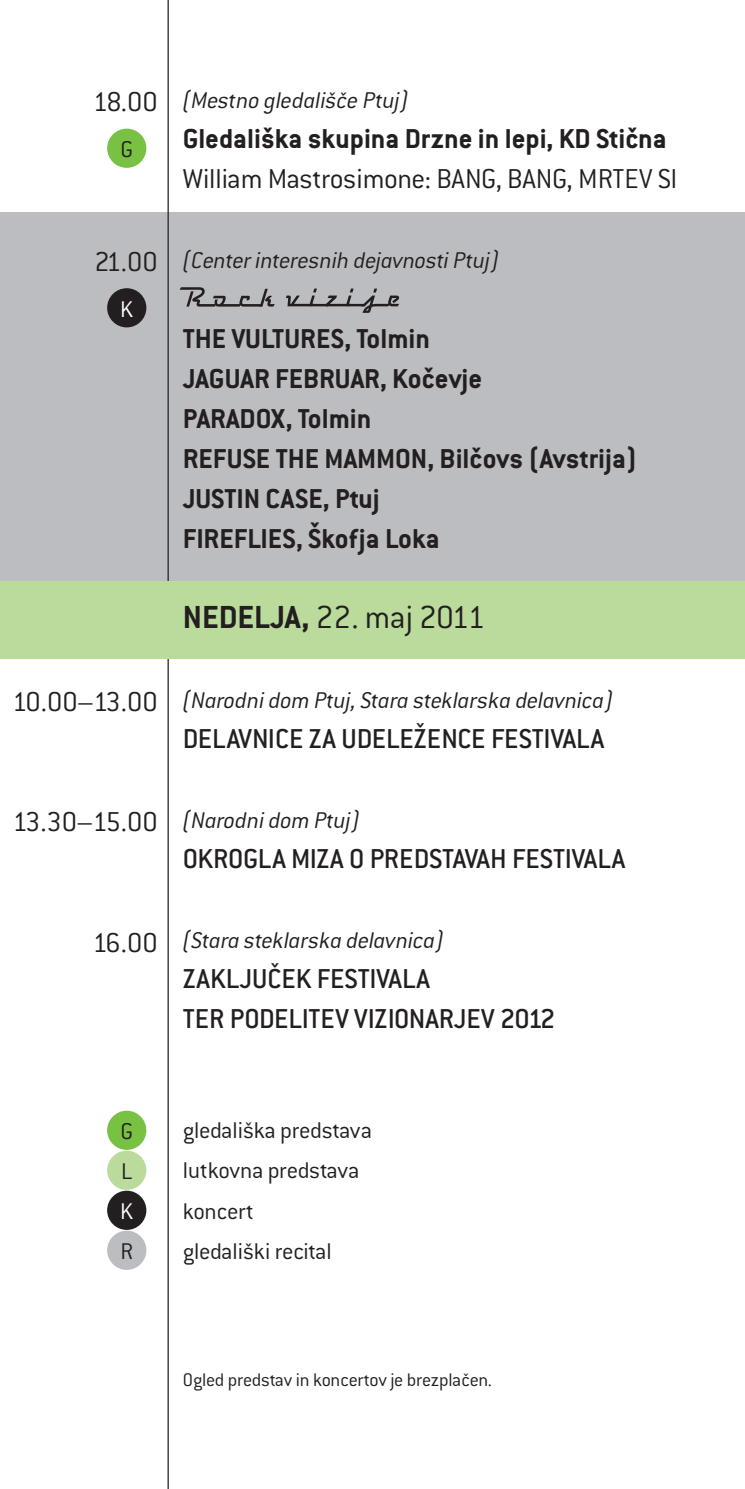
<style>
.page{position:relative;width:745px;height:1489px;background:#fff}
.page>*{position:absolute;margin:0;border:0;box-sizing:border-box;transform-origin:0 0}
.tekoci_tekst{font:300 35px "Conduit BU";letter-spacing:-.025em;color:#231f20}
.tekoci_tekst-2{font:700 30px "Conduit BU";color:#231f20}
.tekoci_tekst-3{font:500 30px "Conduit BU";color:#231f20}
.tekoci_tekst-4{font:300 30px "Conduit BU";letter-spacing:-.01em;color:#231f20}
.tekoci_tekst-5{font:italic 300 25px "Conduit BU";letter-spacing:-.01em;color:#231f20}
.tekoci_tekst-6{font:300 25px "Conduit BU";letter-spacing:-.01em;color:#231f20}
.tekoci_tekst-7{font:300 25px "Conduit BU";color:#fff}
.tekoci_tekst-8{font:300 20px "Conduit BU";letter-spacing:-.015em;color:#231f20}
.s1{font-weight:700}
</style>
<div class="page">
<div style="left:0;top:213px;width:744px;height:376px;background:#bcbdc0"></div>
<svg style="left:179px;top:287px;width:95px;height:19px"></svg>
<svg style="left:286px;top:288px;width:113px;height:25px"></svg>
<hr style="left:167px;top:0;width:2px;height:1488px;background:#231f20">
<div style="left:0;top:581px;width:744px;height:78px;background:#badb9b"></div>
<div style="left:107px;top:129px;width:39px;height:39px;background:#79c142;border-radius:50%"></div>
<div style="left:107px;top:288px;width:39px;height:39px;background:#231f20;border-radius:50%"></div>
<div style="left:107px;top:1110px;width:39px;height:39px;background:#79c142;border-radius:50%"></div>
<div style="left:107px;top:1150px;width:39px;height:39px;background:#badb9b;border-radius:50%"></div>
<div style="left:107px;top:1190px;width:39px;height:39px;background:#231f20;border-radius:50%"></div>
<div style="left:107px;top:1230px;width:39px;height:39px;background:#bcbdc0;border-radius:50%"></div>
<p class="tekoci_tekst-4" style="left:93px;top:85px;width:66px">18.00</p>
<p class="tekoci_tekst-6" style="left:120px;top:135px;width:14px">G</p>
<p class="tekoci_tekst-5" style="left:183px;top:86px;width:227px">(Mestno gledališče Ptuj)</p>
<p class="tekoci_tekst-2" style="left:183px;top:121px;width:485px">Gledališka skupina Drzne in lepi, KD Stična</p>
<p class="tekoci_tekst-4" style="left:183px;top:162px;width:496px">William Mastrosimone: BANG, BANG, MRTEV SI</p>
<p class="tekoci_tekst-4" style="left:95px;top:245px;width:65px">21.00</p>
<p class="tekoci_tekst-5" style="left:183px;top:246px;width:318px">(Center interesnih dejavnosti Ptuj)</p>
<p class="tekoci_tekst-7" style="left:120px;top:295px;width:15px">K</p>
<p class="tekoci_tekst-2" style="left:183px;top:321px;width:249px">THE VULTURES, Tolmin</p>
<p class="tekoci_tekst-2" style="left:183px;top:361px;width:301px">JAGUAR FEBRUAR, Kočevje</p>
<p class="tekoci_tekst-2" style="left:183px;top:401px;width:190px">PARADOX, Tolmin</p>
<p class="tekoci_tekst-2" style="left:183px;top:441px;width:455px">REFUSE THE MAMMON, Bilčovs (Avstrija)</p>
<p class="tekoci_tekst-2" style="left:183px;top:481px;width:198px">JUSTIN CASE, Ptuj</p>
<p class="tekoci_tekst-2" style="left:183px;top:521px;width:258px">FIREFLIES, Škofja Loka</p>
<p class="tekoci_tekst" style="left:183px;top:598px;width:304px"><span class="s1">NEDELJA,</span> 22. maj 2011</p>
<p class="tekoci_tekst-4" style="left:12px;top:685px;width:147px">10.00–13.00</p>
<p class="tekoci_tekst-5" style="left:183px;top:686px;width:431px">(Narodni dom Ptuj, Stara steklarska delavnica)</p>
<p class="tekoci_tekst-3" style="left:183px;top:722px;width:422px">DELAVNICE ZA UDELEŽENCE FESTIVALA</p>
<p class="tekoci_tekst-4" style="left:12px;top:805px;width:147px">13.30–15.00</p>
<p class="tekoci_tekst-5" style="left:183px;top:806px;width:178px">(Narodni dom Ptuj)</p>
<p class="tekoci_tekst-3" style="left:183px;top:842px;width:444px">OKROGLA MIZA O PREDSTAVAH FESTIVALA</p>
<p class="tekoci_tekst-4" style="left:92px;top:925px;width:67px">16.00</p>
<p class="tekoci_tekst-5" style="left:183px;top:926px;width:263px">(Stara steklarska delavnica)</p>
<p class="tekoci_tekst-3" style="left:183px;top:962px;width:248px">ZAKLJUČEK FESTIVALA</p>
<p class="tekoci_tekst-3" style="left:183px;top:1002px;width:374px">TER PODELITEV VIZIONARJEV 2012</p>
<p class="tekoci_tekst-6" style="left:120px;top:1117px;width:14px">G</p>
<p class="tekoci_tekst-6" style="left:121px;top:1157px;width:13px">L</p>
<p class="tekoci_tekst-7" style="left:120px;top:1197px;width:15px">K</p>
<p class="tekoci_tekst-6" style="left:120px;top:1237px;width:14px">R</p>
<p class="tekoci_tekst-6" style="left:183px;top:1116px;width:190px">gledališka predstava</p>
<p class="tekoci_tekst-6" style="left:183px;top:1156px;width:178px">lutkovna predstava</p>
<p class="tekoci_tekst-6" style="left:183px;top:1196px;width:72px">koncert</p>
<p class="tekoci_tekst-6" style="left:183px;top:1236px;width:150px">gledališki recital</p>
<p class="tekoci_tekst-8" style="left:183px;top:1368px;width:310px">Ogled predstav in koncertov je brezplačen.</p>
</div>
